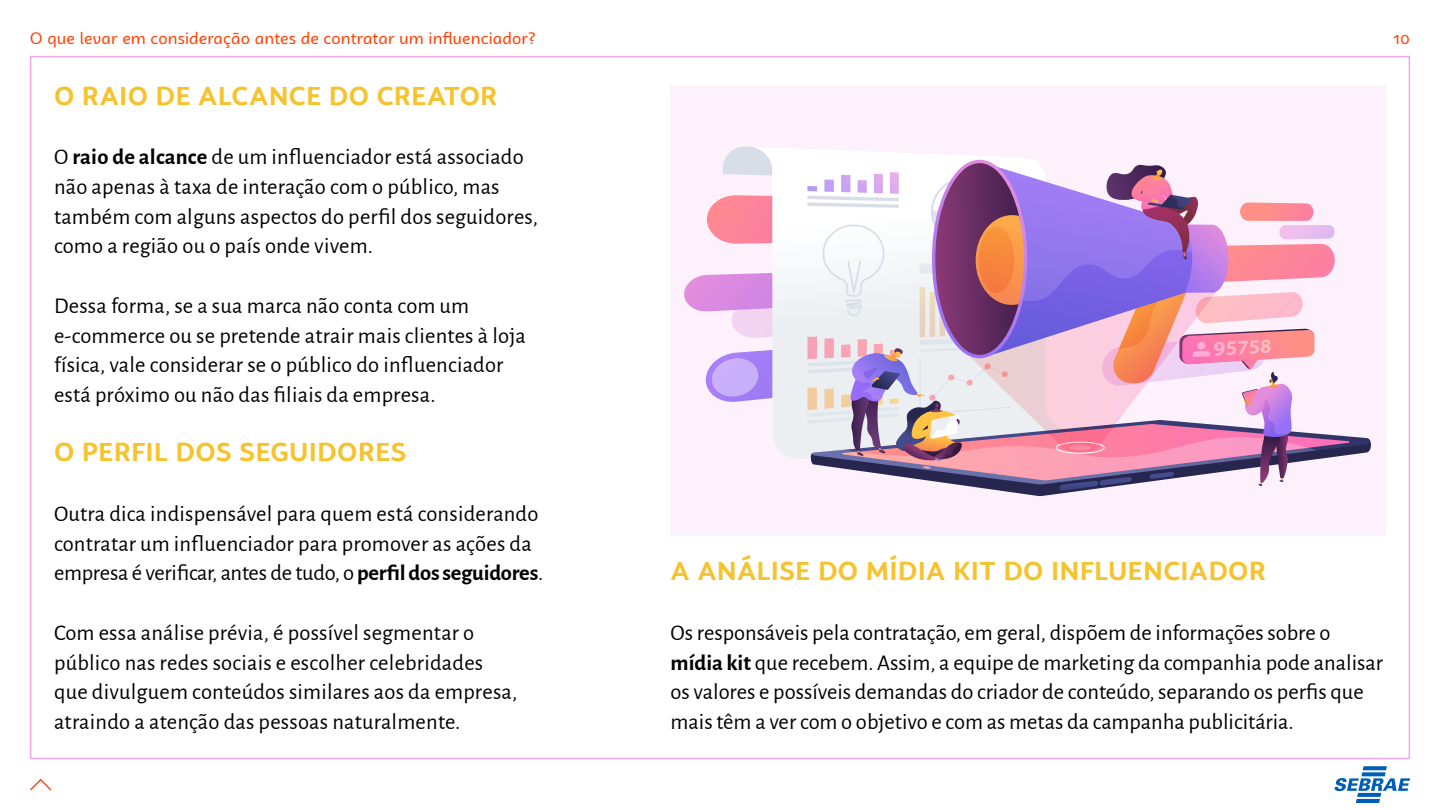
<style>
.page{position:relative;width:1440px;height:810px;background:#fff}
.page>*{position:absolute;margin:0;border:0;box-sizing:border-box;transform-origin:0 0}
.t1{font:700 26.25px "Campuni";letter-spacing:.01em;color:#f5c32e}
.t2{font:22.5px/29.7px "Alegreya Sans";letter-spacing:.01em;color:#000}
.t3{font:16.5px "Campuni";letter-spacing:.01em;color:#ff3f00}
.s1{font-weight:700}
</style>
<div class="page">
<svg style="left:30px;top:778px;width:22px;height:13px"></svg>
<svg style="left:1335px;top:766px;width:75px;height:37px"></svg>
<div style="left:671px;top:86px;width:715px;height:450px;background:#fdf2fb"></div>
<svg style="left:684px;top:147px;width:687px;height:349px"></svg>
<p class="t3" style="left:30px;top:28px;width:507px">O que levar em consideração antes de contratar um influenciador?</p>
<p class="t3" style="left:1393px;top:28px;width:18px">10</p>
<h3 class="t1" style="left:54px;top:79px;width:445px">O RAIO DE ALCANCE DO CREATOR</h3>
<p class="t2" style="left:54px;top:141px;width:485px">O <span class="s1">raio de alcance</span> de um influenciador está associado não apenas à taxa de interação com o público, mas também com alguns aspectos do perfil dos seguidores, como a região ou o país onde vivem.</p>
<p class="t2" style="left:54px;top:290px;width:473px">Dessa forma, se a sua marca não conta com um e-commerce ou se pretende atrair mais clientes à loja física, vale considerar se o público do influenciador está próximo ou não das filiais da empresa.</p>
<h3 class="t1" style="left:54px;top:436px;width:354px">O PERFIL DOS SEGUIDORES</h3>
<p class="t2" style="left:54px;top:498px;width:491px">Outra dica indispensável para quem está considerando contratar um influenciador para promover as ações da empresa é verificar, antes de tudo, o <span class="s1">perfil dos seguidores</span>.</p>
<p class="t2" style="left:54px;top:617px;width:465px">Com essa análise prévia, é possível segmentar o público nas redes sociais e escolher celebridades que divulguem conteúdos similares aos da empresa, atraindo a atenção das pessoas naturalmente.</p>
<h3 class="t1" style="left:671px;top:555px;width:597px">A ANÁLISE DO MÍDIA KIT DO INFLUENCIADOR</h3>
<p class="t2" style="left:671px;top:617px;width:714px">Os responsáveis pela contratação, em geral, dispõem de informações sobre o <span class="s1">mídia kit</span> que recebem. Assim, a equipe de marketing da companhia pode analisar os valores e possíveis demandas do criador de conteúdo, separando os perfis que mais têm a ver com o objetivo e com as metas da campanha publicitária.</p>
</div>
